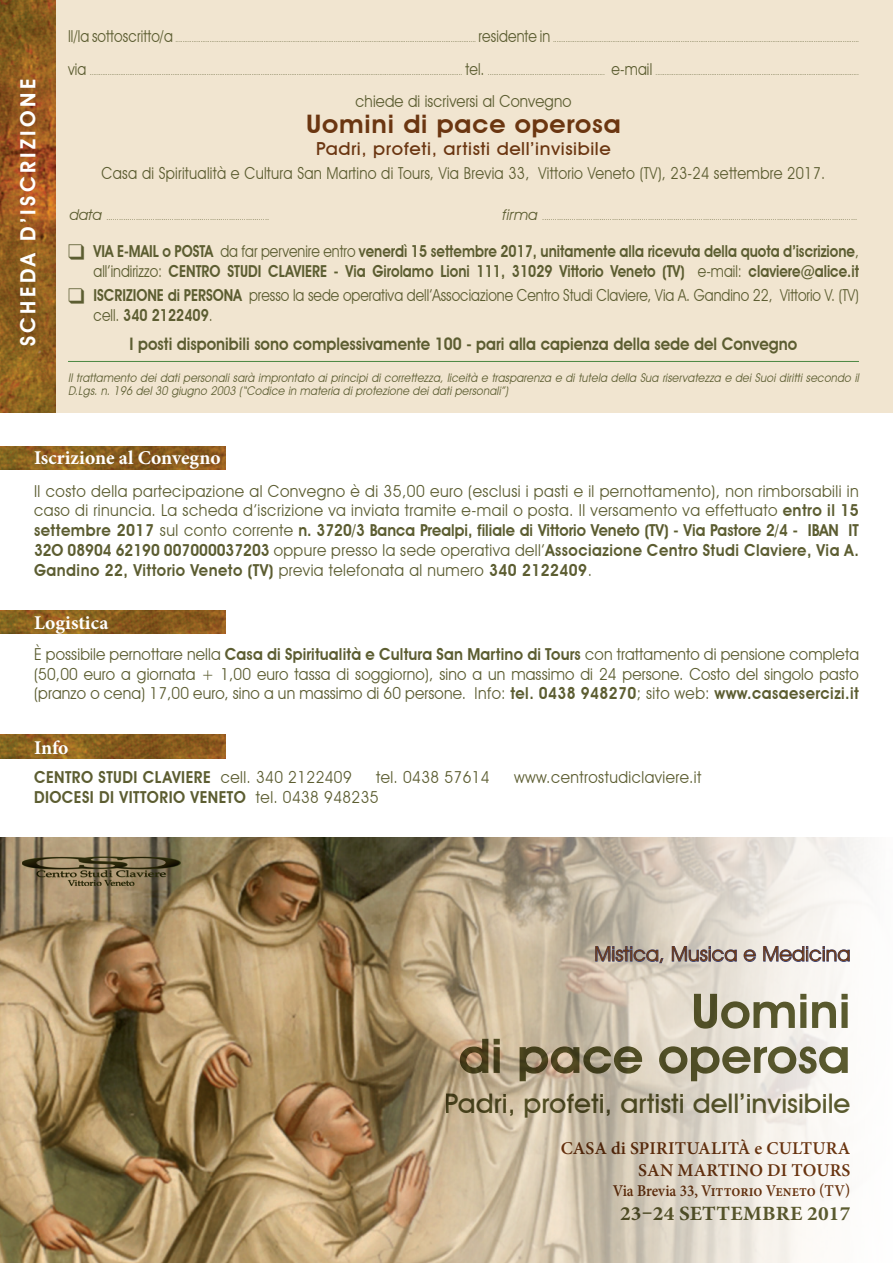
<style>
.page{position:relative;width:893px;height:1263px;background:#fff}
.page>*{position:absolute;margin:0;border:0;box-sizing:border-box;transform-origin:0 0}
.t1{font:600 48px/45px "Avant Garde IT Cby BT";color:#5c5d31;text-align:right;scale:1.05 1}
.t2{font:500 27px "Avant Garde IT Cby BT";color:#5c5d31}
.t3{font:600 25.5px "Avant Garde IT Cby BT";letter-spacing:.03em;color:#6b3611;scale:1.04 1}
.t4{font:600 21px "Avant Garde IT Cby BT";letter-spacing:.16em;color:#fff}
.t5{font:20.55px "Avant Garde IT Cby BT";letter-spacing:.01em;color:#6b3611}
.t6{font:700 20.25px "Minion Pro";letter-spacing:.01em;color:#5c5d31;scale:1.05 1}
.t7{font:700 19.5px "Minion Pro";color:#fff}
.t8{font:600 18px/21.6px "Minion Pro";letter-spacing:.01em;color:#6b3611;text-align:right}
.t9{font:500 18px "Avant Garde IT Cby BT";letter-spacing:.03em;color:#6b3611;scale:1.04 1}
.t10{font:600 17.25px "Avant Garde IT Cby BT";color:#5c5d31;scale:.9 1}
.t11{font:16.5px/19.8px "Avant Garde IT Cby BT";letter-spacing:.02em;color:#5c5d31;text-align:justify;scale:.94 1}
.t12{font:16.5px/19.8px "Avant Garde IT Cby BT";letter-spacing:.02em;color:#5c5d31;text-align:justify;scale:.93 1}
.t13{font:600 16.5px/19.8px "Avant Garde IT Cby BT";color:#5c5d31;text-align:right;scale:.85 1}
.t14{font:16.5px "Avant Garde IT Cby BT";letter-spacing:.02em;color:#5c5d31;scale:.88 1}
.t15{font:16.5px "Avant Garde IT Cby BT";color:#5c5d31;scale:.85 1}
.t16{font:600 16.5px "Avant Garde IT Cby BT";letter-spacing:.03em;color:#5c5d31;scale:.93 1}
.t17{font:600 16.5px "Minion Pro";letter-spacing:-.005em;color:#6b3611;scale:.9 1}
.t18{font:16.5px "Avant Garde IT Cby BT";letter-spacing:.02em;color:#5c5d31;scale:.9 1}
.t19{font:600 16.5px "Avant Garde IT Cby BT";color:#5c5d31;scale:.93 1}
.t20{font:italic 12px/13.5px "Avant Garde IT Cby BT";color:#5c5d31;scale:.91 1}
.t21{font:7.5px "Avant Garde IT Cby BT";color:#5c5d31;scale:.85 1}
.t22{font:7.5px "Avant Garde IT Cby BT";color:#5c5d31}
.s1{font-size:16.5px}
.s2{font-style:italic;font-size:15px}
.s3{font-weight:400}
.s4{font-weight:600}
</style>
<div class="page">
<img style="left:0;top:838px;width:864px;height:425px">
<svg style="left:595px;top:946px;width:69px;height:17px"></svg>
<svg style="left:671px;top:946px;width:66px;height:16px"></svg>
<svg style="left:743px;top:949px;width:13px;height:13px"></svg>
<svg style="left:763px;top:946px;width:87px;height:16px"></svg>
<div style="left:0;top:0;width:893px;height:412px;background:#f1e5d0"></div>
<div style="left:22px;top:856px;width:159px;height:30px;background:#fff;opacity:.75"></div>
<div style="left:22px;top:857px;width:159px;height:29px;background:#231f20;opacity:.75"></div>
<hr style="left:68px;top:361px;width:791px;height:1px;background:#4a8842">
<img style="left:0;top:0;width:55px;height:412px">
<img style="left:0;top:735px;width:225px;height:23px">
<img style="left:0;top:610px;width:225px;height:24px">
<img style="left:0;top:446px;width:225px;height:24px">
<h3 class="t4" style="left:16px;top:346px;width:269px;rotate:-90deg">Sc heda d’iscri zione</h3>
<p class="t21" style="left:68px;top:35px;width:932px"><span class="s1">Il/la sottoscritto/a</span> ....................................................................................................................................................................... <span class="s1">residente in</span> ..........................................................................................................................................................................</p>
<p class="t21" style="left:68px;top:68px;width:932px"><span class="s1">via</span> ............................................................................................................................................................................................................... <span class="s1">tel.</span> ................................................................. <span class="s1">e-mail</span> .................................................................................................................</p>
<h3 class="t18" style="left:355px;top:92px;width:241px">chiede di iscriversi al Convegno</h3>
<h3 class="t3" style="left:306px;top:108px;width:304px">Uomini di pace operosa</h3>
<h3 class="t9" style="left:316px;top:138px;width:285px">Padri, profeti, artisti dell’invisibile</h3>
<h3 class="t14" style="left:102px;top:163px;width:824px">Casa di Spiritualità e Cultura San Martino di Tours, Via Brevia 33, Vittorio Veneto (TV), 23-24 settembre 2017.</h3>
<p class="t22" style="left:69px;top:213px;width:201px"><span class="s2">data</span> .............................................................................</p>
<p class="t22" style="left:502px;top:213px;width:357px"><span class="s2">firma</span> .....................................................................................................................................................</p>
<h3 class="t13" style="left:68px;top:241px;width:136px">❑ via e-mail oposta</h3>
<h3 class="t13" style="left:94px;top:241px;width:902px"><span class="s3">da far pervenire entro</span> venerdì 15 settembre 2017, unitamente alla ricevuta della quota d’iscrizione<span class="s3">,<br>all’indirizzo:</span> Centro Studi Clavi ere - Via Girolamo Lioni 111, 31029 Vittorio Veneto (TV) <span class="s3">e-mail:</span> claviere@alice.it</h3>
<h3 class="t13" style="left:68px;top:285px;width:174px">❑ iscrizion e di persona</h3>
<h3 class="t15" style="left:249px;top:285px;width:719px">presso la sede operativa dell’Associazione Centro Studi Claviere, Via A. Gandino 22, Vittorio V. (TV)</h3>
<h3 class="t13" style="left:94px;top:305px;width:142px"><span class="s3">cell.</span> 340 2122409<span class="s3">.</span></h3>
<h3 class="t10" style="left:130px;top:333px;width:743px">I posti disponibili sono complessivamente 100 - pari alla capienza della sede del Convegno</h3>
<p class="t20" style="left:68px;top:370px;width:873px">Il trattamento dei dati personali sarà improntato ai principi di correttezza, liceità e trasparenza e di tutela della Sua riservatezza e dei Suoi diritti secondo il<br>D.Lgs. n. 196 del 30 giugno 2003 (“Codice in materia di protezione dei dati personali”)</p>
<h3 class="t7" style="left:34px;top:444px;width:188px">Iscrizione al Convegno</h3>
<p class="t11" style="left:34px;top:481px;width:879px">Il costo della partecipazione al Convegno è di 35,00 euro (esclusi i pasti e il pernottamento), non rimborsabili in caso di rinuncia. La scheda d’iscrizione va inviata tramite e-mail o posta. Il versamento va effettuato <span class="s4">entro il 15 settembre 2017</span> sul conto corrente <span class="s4">n. 3720/3 Banca Prealpi, filiale di Vittorio Veneto (TV) - Via Pastore 2/4 - IBAN IT 32O 08904 62190 007000037203</span> oppure presso la sede operativa dell’<span class="s4">Associazione Centro Studi Claviere, Via A.<br>Gandino 22, Vittorio Veneto (TV)</span> previa telefonata al numero <span class="s4">340 2122409</span>.</p>
<h3 class="t7" style="left:34px;top:609px;width:76px">Logistica</h3>
<p class="t12" style="left:34px;top:644px;width:889px">è possibile pernottare nella <span class="s4">Casa di Spiritualità e Cultura San Martino di Tours</span> con trattamento di pensione completa (50,00 euro a giornata + 1,00 euro tassa di soggiorno), sino a un massimo di 24 persone. Costo del singolo pasto (pranzo o cena) 17,00 euro, sino a un massimo di 60 persone. Info: <span class="s4">tel. 0438 948270</span>; sito web: <span class="s4">www.casaesercizi.it</span></p>
<h3 class="t7" style="left:34px;top:734px;width:36px">Info</h3>
<h3 class="t16" style="left:34px;top:767px;width:343px">Centro Studi Clavi ere <span class="s3">cell. 340 2122409</span></h3>
<h3 class="t12" style="left:376px;top:767px;width:123px">tel. 0438 57614</h3>
<h3 class="t12" style="left:514px;top:767px;width:203px">www.centrostudiclaviere.it</h3>
<h3 class="t19" style="left:34px;top:787px;width:12px">Dioc</h3>
<h3 class="t19" style="left:74px;top:787px;width:68px">esi di Vitto</h3>
<h3 class="t12" style="left:160px;top:787px;width:237px"><span class="s4">rio Veneto</span> tel. 0438 948235</h3>
<h3 class="t5" style="left:594px;top:941px;width:258px">Mistica, Musica e Medicina</h3>
<h1 class="t1" style="left:458px;top:988px;width:375px">Uomini<br>di pace operosa</h1>
<h2 class="t2" style="left:445px;top:1087px;width:407px">Padri, profeti, artisti dell’invisibile</h2>
<h3 class="t8" style="left:560px;top:1137px;width:291px">CASA DI SPIRITUALITÀ E CULTURA<br>SAN MARTINO DI TOURS</h3>
<h3 class="t17" style="left:613px;top:1179px;width:266px">VIA BREVIA 33, VITTORIO VENETO (TV)</h3>
<h3 class="t6" style="left:620px;top:1199px;width:221px">23–24 settembre 2017</h3>
</div>
